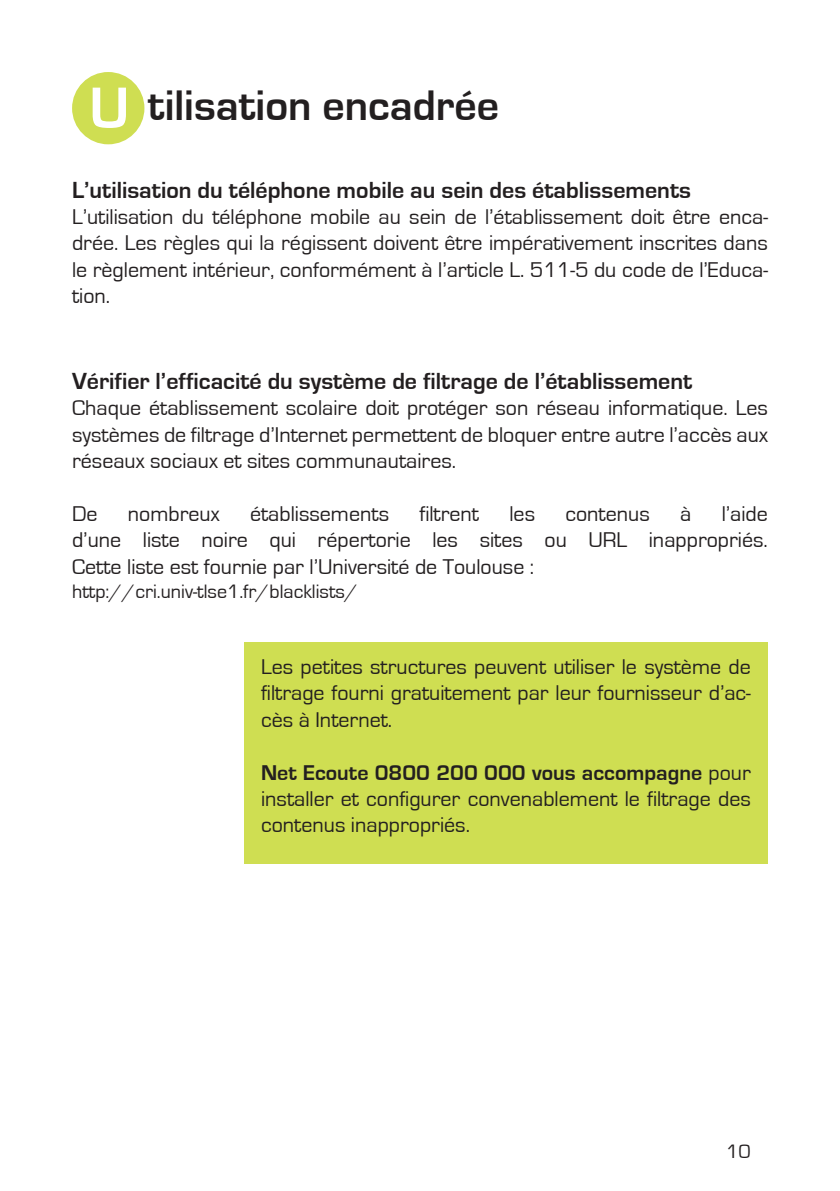
<style>
.page{position:relative;width:840px;height:1191px;background:#fff}
.page>*{position:absolute;margin:0;border:0;box-sizing:border-box;transform-origin:0 0}
.t1{font:700 60px "Eurostile";color:#fff}
.t2{font:700 44px "Eurostile";color:#231f20}
.t3{font:700 24px "Eurostile";color:#231f20}
.t4{font:22px/26.4px "Eurostile";color:#231f20;text-align:justify}
.t5{font:20px "Eurostile";color:#231f20}
.s1{font-weight:700}
</style>
<div class="page">
<div style="left:72px;top:72px;width:72px;height:72px;background:#cfde52;border-radius:50%"></div>
<div style="left:244px;top:642px;width:523px;height:222px;background:#cfde52"></div>
<p class="t1" style="left:89px;top:75px;width:42px">U</p>
<p class="t2" style="left:148px;top:81px;width:352px">tilisation encadrée</p>
<p class="t3" style="left:72px;top:177px;width:620px">L’utilisation du téléphone mobile au sein des établissements</p>
<p class="t4" style="left:72px;top:204px;width:697px">L’utilisation du téléphone mobile au sein de l’établissement doit être enca&shy;drée. Les règles qui la régissent doivent être impérativement inscrites dans le règlement intérieur, conformément à l’article L. 511-5 du code de l’Educa&shy;tion.</p>
<p class="t3" style="left:72px;top:368px;width:621px">Vérifier l’efficacité du système de filtrage de l’établissement</p>
<p class="t4" style="left:72px;top:395px;width:697px">Chaque établissement scolaire doit protéger son réseau informatique. Les systèmes de filtrage d’Internet permettent de bloquer entre autre l’accès aux réseaux sociaux et sites communautaires.</p>
<p class="t4" style="left:72px;top:501px;width:27px">De</p>
<p class="t4" style="left:128px;top:501px;width:93px">nombreux</p>
<p class="t4" style="left:250px;top:501px;width:141px">établissements</p>
<p class="t4" style="left:419px;top:501px;width:61px">filtrent</p>
<p class="t4" style="left:509px;top:501px;width:27px">les</p>
<p class="t4" style="left:565px;top:501px;width:86px">contenus</p>
<p class="t4" style="left:679px;top:501px;width:13px">à</p>
<p class="t4" style="left:72px;top:501px;width:697px;text-indent:649px">l’aide d’une liste noire qui répertorie les sites ou URL inappropriés.<br>Cette liste est fournie par l’Université de Toulouse :</p>
<p class="t5" style="left:72px;top:580px;width:287px">http://cri.univ-tlse1.fr/blacklists/</p>
<p class="t4" style="left:261px;top:654px;width:491px">Les petites structures peuvent utiliser le système de filtrage fourni gratuitement par leur fournisseur d’ac&shy;cès à Internet.</p>
<p class="t4" style="left:261px;top:759px;width:491px"><span class="s1">Net Ecoute 0800 200 000 vous accompagne</span> pour installer et configurer convenablement le filtrage des contenus inappropriés.</p>
<p class="t5" style="left:726px;top:1140px;width:26px">10</p>
</div>
